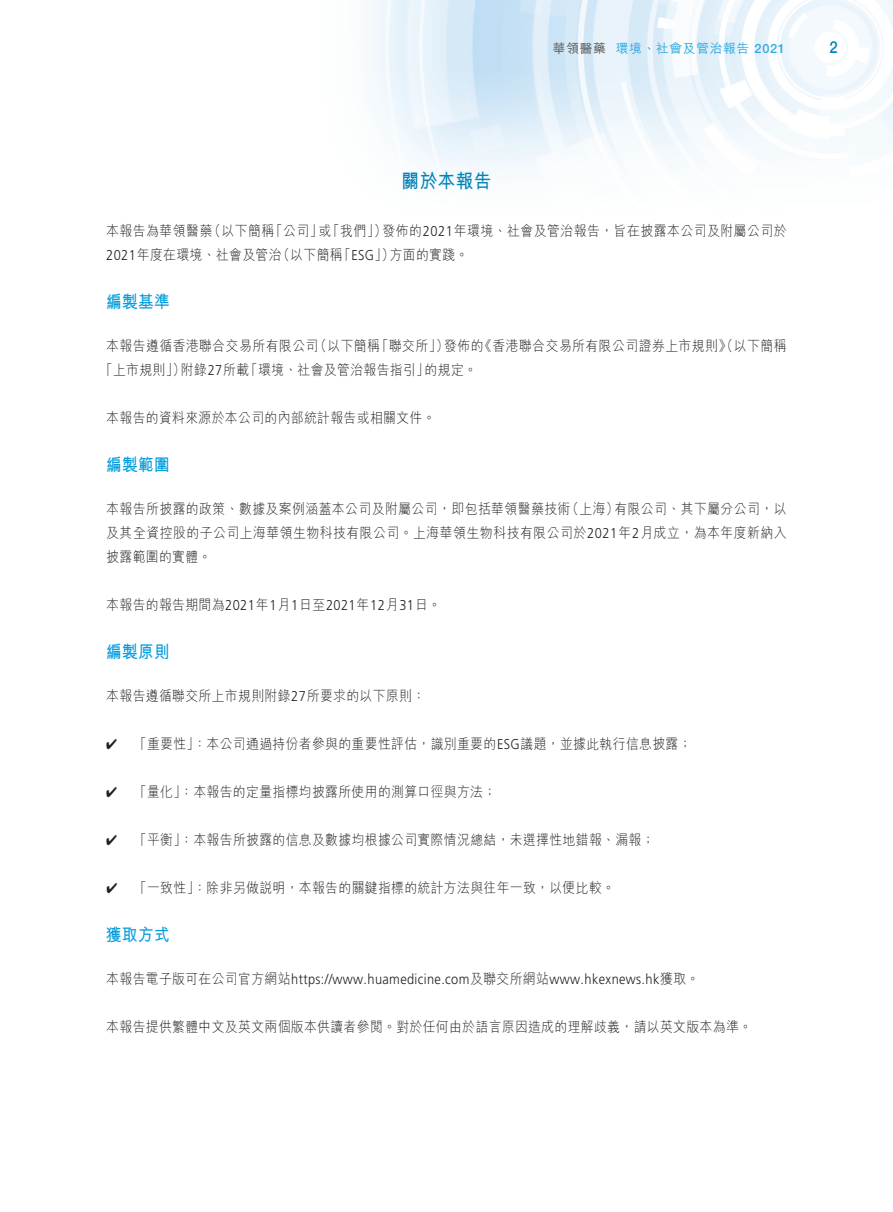
<style>
.page{position:relative;width:893px;height:1212px;background:#fff}
.page>*{position:absolute;margin:0;border:0;box-sizing:border-box;transform-origin:0 0}
.t1{font:700 19.5px "M Hei HK";letter-spacing:.03em;color:#0583b8;scale:.9 1}
.t2{font:700 17.25px "M Hei HK";letter-spacing:.03em;color:#069ddc;scale:.9 1}
.t3{font:500 16.5px "Helvetica Neue LT Std";color:#0583b8;scale:.9 1}
.t4{font:300 14.25px/24px "M Hei HK";letter-spacing:.03em;color:#231f20;scale:.9 1}
.t5{font:300 14.25px "Frutiger LT Std";letter-spacing:.03em;color:#231f20;scale:.9 1}
.t6{font:500 12.75px "M Hei HK";letter-spacing:.055em;color:#30aae1}
.t7{font:500 12.75px "M Hei HK";color:#57585a}
.s1{font-family:"Helvetica Neue LT Std"}
.s2{font-family:"Frutiger LT Std"}
.s3{font-family:"M Hei HK"}
</style>
<div class="page">
<img style="left:371px;top:0;width:522px;height:173px">
<p class="t7" style="left:553px;top:39px;width:55px">華領醫藥</p>
<p class="t6" style="left:616px;top:39px;width:171px">環境、社會及管治報告 <span class="s1">2021</span></p>
<p class="t3" style="left:829px;top:37px;width:11px">2</p>
<h1 class="t1" style="left:402px;top:166px;width:101px">關於本報告</h1>
<p class="t4" style="left:382px;top:218px;width:451px">發佈的<span class="s2">2021</span>年環境、社會及管治報告，旨在披露本公司及附屬公司於</p>
<p class="t4" style="left:208px;top:218px;width:75px">（以下簡稱</p>
<p class="t4" style="left:270px;top:218px;width:131px">「公司 「或」 我們」）</p>
<p class="t4" style="left:106px;top:218px;width:119px">本報告為華領醫藥</p>
<p class="t4" style="left:277px;top:242px;width:74px">（以下簡稱</p>
<p class="t4" style="left:338px;top:242px;width:64px">「<span class="s2">ESG</span>」）</p>
<p class="t4" style="left:106px;top:242px;width:196px"><span class="s2">2021</span>年度在環境、社會及管治</p>
<p class="t2" style="left:106px;top:289px;width:72px">編製基準</p>
<p class="t4" style="left:390px;top:242px;width:89px">方面的實踐。</p>
<p class="t4" style="left:314px;top:333px;width:75px">（以下簡稱</p>
<p class="t4" style="left:376px;top:333px;width:82px">「聯交所」）</p>
<p class="t4" style="left:479px;top:333px;width:343px">《香港聯合交易所有限公司證券上市規則》（以下簡稱</p>
<p class="t4" style="left:106px;top:333px;width:237px">本報告遵循香港聯合交易所有限公司</p>
<p class="t4" style="left:444px;top:333px;width:45px">發佈的</p>
<p class="t4" style="left:100px;top:357px;width:97px">「上市規則」）</p>
<p class="t4" style="left:106px;top:405px;width:367px">本報告的資料來源於本公司的內部統計報告或相關文件。</p>
<p class="t2" style="left:106px;top:452px;width:72px">編製範圍</p>
<p class="t4" style="left:181px;top:357px;width:77px">附錄<span class="s2">27</span>所載</p>
<p class="t4" style="left:245px;top:357px;width:206px">「環境、社會及管治報告指引」</p>
<p class="t4" style="left:425px;top:357px;width:60px">的規定。</p>
<p class="t4" style="left:566px;top:496px;width:60px">（上海）</p>
<p class="t4" style="left:106px;top:496px;width:757px">本報告所披露的政策、數據及案例涵蓋本公司及附屬公司，即包括華領醫藥技術<br>及其全資控股的子公司上海華領生物科技有限公司。上海華領生物科技有限公司於<span class="s2">2021</span>年<span class="s2">2</span>月成立，為本年度新納入披露範圍的實體。</p>
<p class="t4" style="left:106px;top:592px;width:373px">本報告的報告期間為<span class="s2">2021</span>年 月<span class="s2">1 1</span>日至<span class="s2">2021</span>年<span class="s2">12</span>月<span class="s2">31</span>日。</p>
<p class="t2" style="left:106px;top:639px;width:72px">編製原則</p>
<p class="t4" style="left:106px;top:683px;width:356px">本報告遵循聯交所上市規則附錄<span class="s2">27</span>所要求的以下原則：</p>
<p class="t4" style="left:106px;top:731px;width:652px">✔ 「重要性：」本公司通過持份者參與的重要性評估，識別重要的<span class="s2">ESG</span>議題，並據此執行信息披露;</p>
<p class="t4" style="left:106px;top:779px;width:435px">✔ 「量化：」本報告的定量指標均披露所使用的測算口徑與方法;</p>
<p class="t4" style="left:106px;top:827px;width:611px">✔ 「平衡：」本報告所披露的信息及數據均根據公司實際情況總結，未選擇性地錯報、漏報;</p>
<p class="t4" style="left:106px;top:875px;width:567px">✔ 「一致性：」除非另做說明，本報告的關鍵指標的統計方法與往年一致，以便比較。</p>
<p class="t2" style="left:106px;top:922px;width:72px">獲取方式</p>
<p class="t5" style="left:106px;top:971px;width:660px"><span class="s3">本報告電子版可在公司官方網站</span>https://www.huamedicine.com<span class="s3">及聯交所網站</span>www.hkexnews.hk<span class="s3">獲取。</span></p>
<p class="t4" style="left:106px;top:1015px;width:719px">本報告提供繁體中文及英文兩個版本供讀者參閱。對於任何由於語言原因造成的理解歧義，請以英文版本為準。</p>
<p class="t4" style="left:614px;top:496px;width:193px">有限公司、其下屬分公司，以</p>
</div>
